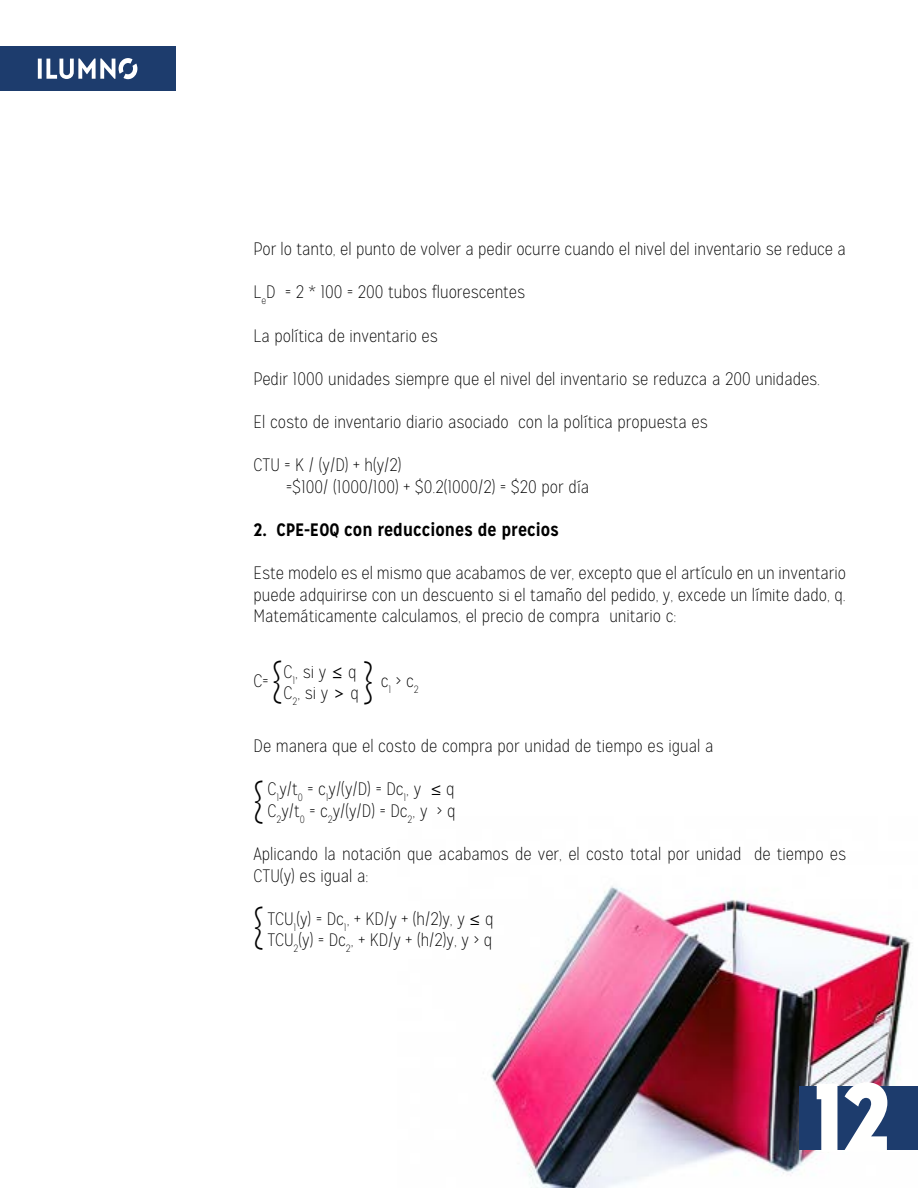
<style>
.page{position:relative;width:918px;height:1188px;background:#fff}
.page>*{position:absolute;margin:0;border:0;box-sizing:border-box;transform-origin:0 0}
.t1{font:900 97.5px "Mission Gothic";color:#fffffe}
.t2{font:100 45px "Mission Gothic";color:#000}
.t3{font:100 18px/21.6px "Mission Gothic";color:#000}
.t4{font:700 18px "Mission Gothic";color:#000}
.s1{font-family:"Myriad Pro";font-weight:400}
</style>
<div class="page">
<div style="left:0;top:46px;width:175px;height:45px;background:#1d3c6d"></div>
<svg style="left:38px;top:58px;width:99px;height:21px"></svg>
<img style="left:491px;top:886px;width:427px;height:302px">
<div style="left:799px;top:1087px;width:119px;height:63px;background:#1d3c6d"></div>
<p class="t3" style="left:254px;top:238px;width:594px">Por lo tanto, el punto de volver a pedir ocurre cuando el nivel del inventario se reduce a</p>
<p class="t3" style="left:254px;top:282px;width:273px">L<sub>e</sub>D = 2 * 100 = 200 tubos fluorescentes</p>
<p class="t3" style="left:254px;top:325px;width:186px">La política de inventario es</p>
<p class="t3" style="left:254px;top:368px;width:568px">Pedir 1000 unidades siempre que el nivel del inventario se reduzca a 200 unidades.</p>
<p class="t3" style="left:254px;top:411px;width:456px">El costo de inventario diario asociado con la política propuesta es</p>
<p class="t3" style="left:286px;top:454px;width:305px;text-indent:-33px">CTU = K / (y/D) + h(y/2)<br>=$100/ (1000/100) + $0.2(1000/2) = $20 por día</p>
<p class="t4" style="left:254px;top:518px;width:307px">2. CPE-EOQ con reducciones de precios</p>
<p class="t3" style="left:254px;top:562px;width:594px;text-align:justify">Este modelo es el mismo que acabamos de ver, excepto que el artículo en un inventario puede adquirirse con un descuento si el tamaño del pedido, y, excede un límite dado, q.<br>Matemáticamente calculamos, el precio de compra unitario c:</p>
<h2 class="t2" style="left:272px;top:656px;width:13px">{</h2>
<h2 class="t2" style="left:374px;top:709px;width:13px;rotate:-180deg">{</h2>
<p class="t3" style="left:284px;top:661px;width:77px">C<sub>1</sub>, si y ≤ q<br>C<sub>2</sub>, si y q</p>
<p class="t3" style="left:254px;top:670px;width:16px">C=</p>
<p class="t3" style="left:381px;top:670px;width:39px">c<sub>1</sub> &gt; c<sub>2</sub></p>
<p class="t3" style="left:254px;top:735px;width:461px">De manera que el costo de compra por unidad de tiempo es igual a</p>
<p class="t3" style="left:268px;top:778px;width:189px">C<sub>1</sub>y/t<sub>0</sub> = c<sub>1</sub>y/(y/D) = Dc<sub>1</sub>, y <span class="s1">≤</span> q<br>C<sub>2</sub>y/t<sub>0</sub> = c<sub>2</sub>y/(y/D) = Dc<sub>2</sub>, y &gt; q</p>
<p class="t3" style="left:253px;top:843px;width:594px">Aplicando la notación que acabamos de ver, el costo total por unidad de tiempo es<br>CTU(y) es igual a:</p>
<p class="t3" style="left:268px;top:908px;width:227px">TCU<sub>1</sub>(y) = Dc<sub>1</sub>, + KD/y + (h/2)y, y <span class="s1">≤</span> q<br>TCU<sub>2</sub>(y) = Dc<sub>2</sub>, + KD/y + (h/2)y, y &gt; q</p>
<h2 class="t2" style="left:253px;top:776px;width:13px">{</h2>
<h2 class="t2" style="left:253px;top:903px;width:13px">{</h2>
<h1 class="t1" style="left:814px;top:1054px;width:76px">12</h1>
</div>
